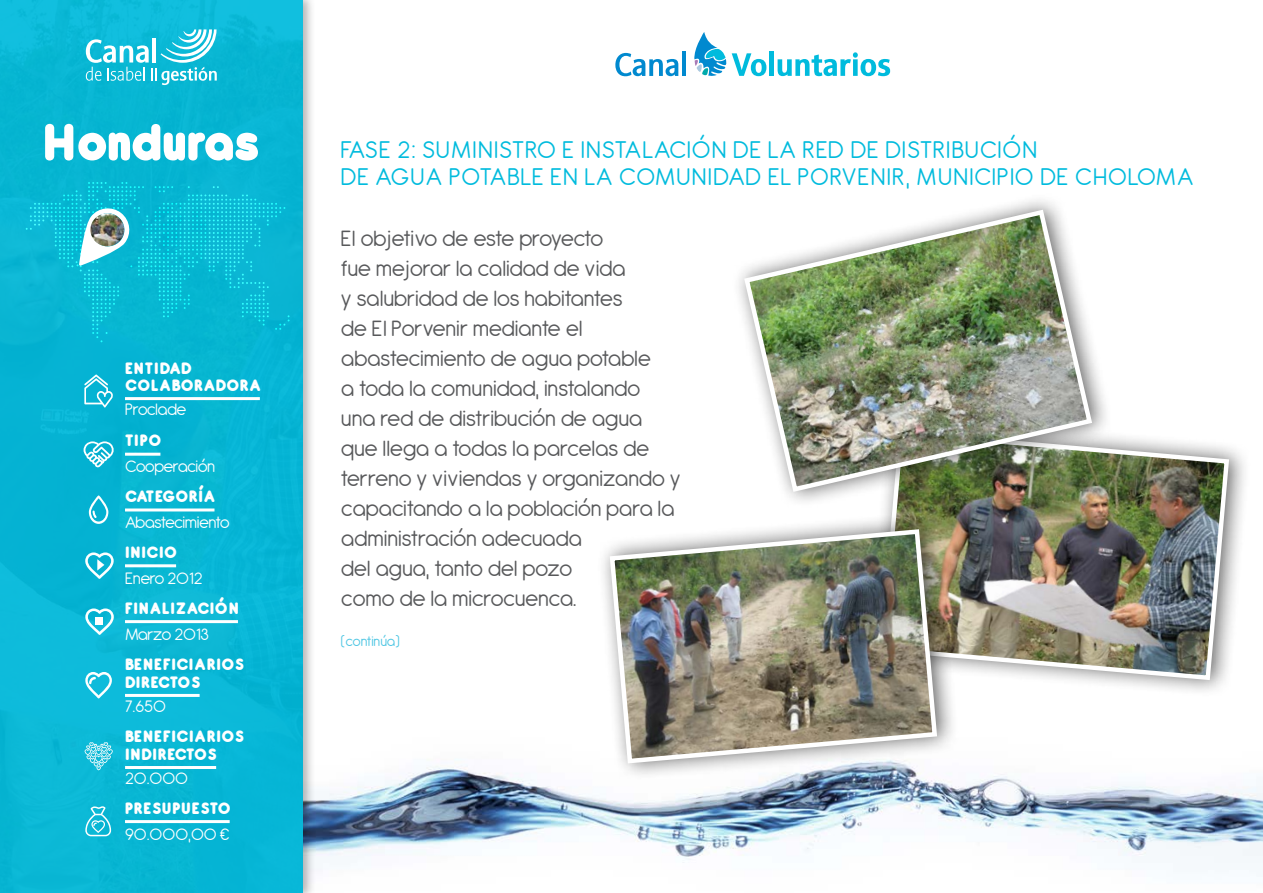
<style>
.page{position:relative;width:1263px;height:893px;background:#fff}
.page>*{position:absolute;margin:0;border:0;box-sizing:border-box;transform-origin:0 0}
.t1{font:800 57.45px "Antipasto";color:#fff}
.t2{font:26.25px/27px "Antipasto";letter-spacing:.05em;color:#0bd}
.t3{font:24px/30px "Antipasto";letter-spacing:-.02em;color:#58595b}
.t4{font:800 18px/18px "Antipasto";letter-spacing:.05em;color:#fff}
.t5{font:18px "Antipasto";color:#fff}
.t6{font:18px "Antipasto";letter-spacing:-.04em;color:#fff}
.t7{font:15px "Antipasto";color:#4ec6e3}
</style>
<div class="page">
<img style="left:316px;top:759px;width:947px;height:104px">
<div style="left:866px;top:413px;width:385px;height:285px;background:#000;opacity:.6"></div>
<img style="left:877px;top:428px;width:354px;height:254px">
<div style="left:732px;top:193px;width:381px;height:316px;background:#000;opacity:.6"></div>
<img style="left:741px;top:207px;width:354px;height:288px">
<div style="left:596px;top:511px;width:363px;height:270px;background:#000;opacity:.6"></div>
<img style="left:607px;top:527px;width:332px;height:239px">
<div style="left:0;top:0;width:316px;height:893px;background:#000;opacity:.3"></div>
<div style="left:0;top:0;width:303px;height:893px;background:#08b6d4"></div>
<svg style="left:26px;top:182px;width:264px;height:160px"></svg>
<img style="left:90px;top:213px;width:34px;height:33px;border-radius:17px">
<svg style="left:86px;top:29px;width:131px;height:56px"></svg>
<svg style="left:615px;top:53px;width:63px;height:23px"></svg>
<hr style="left:682px;top:52px;width:4px;height:24px;background:#0089cf">
<div style="left:769px;top:52px;width:5px;height:24px;background:#0bd"></div>
<svg style="left:777px;top:52px;width:113px;height:24px"></svg>
<svg style="left:694px;top:32px;width:72px;height:45px"></svg>
<svg style="left:84px;top:374px;width:29px;height:34px"></svg>
<hr style="left:125px;top:397px;width:135px;height:3px;background:#fff">
<svg style="left:84px;top:441px;width:30px;height:26px"></svg>
<hr style="left:125px;top:453px;width:35px;height:3px;background:#fff">
<svg style="left:89px;top:495px;width:19px;height:29px"></svg>
<hr style="left:125px;top:508px;width:89px;height:3px;background:#fff">
<svg style="left:85px;top:552px;width:29px;height:27px"></svg>
<hr style="left:125px;top:564px;width:51px;height:3px;background:#fff">
<svg style="left:85px;top:608px;width:29px;height:27px"></svg>
<hr style="left:125px;top:620px;width:113px;height:3px;background:#fff">
<svg style="left:85px;top:806px;width:26px;height:30px"></svg>
<hr style="left:125px;top:820px;width:105px;height:3px;background:#fff">
<svg style="left:85px;top:672px;width:27px;height:26px"></svg>
<hr style="left:125px;top:694px;width:75px;height:3px;background:#fff">
<svg style="left:85px;top:742px;width:28px;height:28px"></svg>
<hr style="left:125px;top:766px;width:91px;height:3px;background:#fff">
<h1 class="t1" style="left:42px;top:105px;width:219px">HONDURAS</h1>
<p class="t2" style="left:341px;top:137px;width:852px">FASE 2: Suministro e instalación de la red de distribución<br>de agua potable en la comunidad El Porvenir, municipio de Choloma</p>
<p class="t4" style="left:125px;top:360px;width:137px;line-height:16.5px">ENTIDAD<br>COLABORADORA</p>
<p class="t5" style="left:125px;top:399px;width:63px">Proclade</p>
<p class="t4" style="left:125px;top:432px;width:38px">TIPO</p>
<p class="t5" style="left:125px;top:456px;width:92px">Cooperación</p>
<p class="t4" style="left:125px;top:487px;width:92px">CATEGORÍA</p>
<p class="t6" style="left:125px;top:512px;width:106px">Abastecimiento</p>
<p class="t4" style="left:125px;top:543px;width:54px">INICIO</p>
<p class="t5" style="left:125px;top:568px;width:79px">Enero 2012</p>
<p class="t4" style="left:125px;top:599px;width:115px">FINALIZACIÓN</p>
<p class="t5" style="left:125px;top:624px;width:86px">Marzo 2013</p>
<p class="t4" style="left:125px;top:655px;width:121px">BENEFICIARIOS<br>DIRECTOS</p>
<p class="t5" style="left:125px;top:696px;width:43px">7.650</p>
<p class="t4" style="left:125px;top:727px;width:121px">BENEFICIARIOS<br>INDIRECTOS</p>
<p class="t5" style="left:125px;top:768px;width:65px">20.000</p>
<p class="t4" style="left:125px;top:799px;width:107px">PRESUPUESTO</p>
<p class="t5" style="left:125px;top:824px;width:106px">90.000,00 €</p>
<p class="t3" style="left:341px;top:224px;width:341px">El objetivo de este proyecto<br>fue mejorar la calidad de vida<br>y salubridad de los habitantes<br>de El Porvenir mediante el abastecimiento de agua potable<br>a toda la comunidad, instalando una red de distribución de agua que llega a todas la parcelas de terreno y viviendas y organizando y capacitando a la población para la administración adecuada<br>del agua, tanto del pozo<br>como de la microcuenca.</p>
<p class="t7" style="left:341px;top:632px;width:60px">(continúa)</p>
</div>
